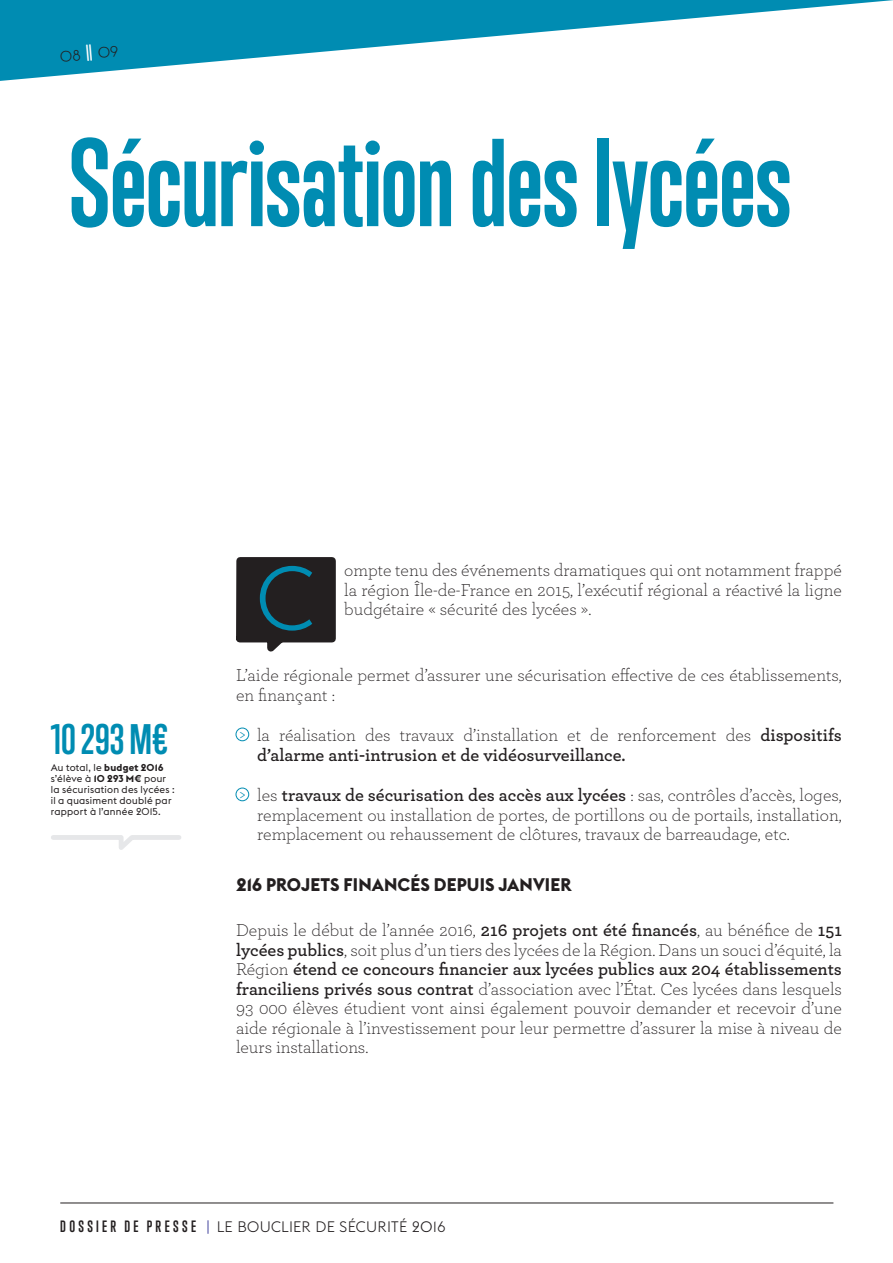
<style>
.page{position:relative;width:893px;height:1263px;background:#fff}
.page>*{position:absolute;margin:0;border:0;box-sizing:border-box;transform-origin:0 0}
.t1{font:700 114px "Trump Gothic Pro";letter-spacing:-.01em;color:#008cb2}
.t2{font:300 89.1px "Euclid Flex";color:#008cb2}
.t3{font:700 39px "Trump Gothic Pro";letter-spacing:.005em;color:#008cb2}
.t4{font:300 18px/19.5px "Archer Pro";color:#231f20;text-align:justify}
.t5{font:700 18px "Euclid Flex";letter-spacing:.005em;color:#231f20}
.t6{font:300 15px "Euclid Flex";letter-spacing:.015em;color:#231f20}
.t7{font:9.9px/11.1px "Euclid Flex";letter-spacing:.02em;color:#231f20}
.s1{font-family:"Lovelo Line";font-weight:700;font-size:22.5px;color:#fff}
.s2{font-weight:700}
.s3{font-size:19.35px;color:#008cb2}
.s4{font-weight:600}
.s5{font-family:"Trump Gothic Pro";font-weight:700}
.s6{color:#2e3092}
</style>
<div class="page">
<hr style="left:60px;top:1202px;width:773px;height:1px;background:#231f20">
<svg style="left:0;top:0;width:893px;height:81px"></svg>
<div style="left:236px;top:728px;width:13px;height:13px;border:1px solid #008cb2;border-radius:50%"></div>
<div style="left:236px;top:788px;width:13px;height:13px;border:1px solid #008cb2;border-radius:50%"></div>
<svg style="left:236px;top:557px;width:100px;height:95px;background:#383435"></svg>
<svg style="left:51px;top:835px;width:130px;height:15px"></svg>
<p class="t6" style="left:59px;top:48px;width:60px;rotate:-5deg">08 <span class="s1">I</span> 09</p>
<h1 class="t1" style="left:69px;top:113px;width:725px">Sécurisation des lycées</h1>
<h3 class="t3" style="left:51px;top:716px;width:119px">10293M€</h3>
<p class="t7" style="left:51px;top:762px;width:125px">Au total, le <span class="s2">budget 2016 </span>s’élève à <span class="s2">10 293 M€</span> pour la sécurisation des lycées : il a quasiment doublé par rapport à l’année 2015.</p>
<h2 class="t2" style="left:256px;top:547px;width:61px">C</h2>
<p class="t4" style="left:344px;top:560px;width:499px">ompte tenu des événements dramatiques qui ont notamment frappé la région Île-de-France en 2015, l’exécutif régional a réactivé la ligne budgétaire « sécurité des lycées ».</p>
<p class="t4" style="left:236px;top:665px;width:607px">L’aide régionale permet d’assurer une sécurisation effective de ces établissements, en finançant :</p>
<p class="t4" style="left:257px;top:725px;width:586px;text-indent:-18px"><span class="s3">&gt;</span> la réalisation des travaux d’installation et de renforcement des <span class="s4">dispositifs d’alarme anti-intrusion et de vidéosurveillance.</span></p>
<p class="t4" style="left:257px;top:785px;width:586px;text-indent:-18px"><span class="s3">&gt;</span> les <span class="s4">travaux de sécurisation des accès aux lycées</span> : sas, contrôles d’accès, loges, remplacement ou installation de portes, de portillons ou de portails, installation, remplacement ou rehaussement de clôtures, travaux de barreaudage, etc.</p>
<p class="t5" style="left:236px;top:874px;width:337px">216 PROJETS FINANCÉS DEPUIS JANVIER</p>
<p class="t4" style="left:236px;top:920px;width:607px">Depuis le début de l’année 2016, <span class="s4">216 projets ont été financés</span>, au bénéfice de <span class="s4">151 lycées publics</span>, soit plus d’un tiers des lycées de la Région. Dans un souci d’équité, la Région <span class="s4">étend ce concours financier aux lycées publics aux 204 établissements franciliens privés sous contrat</span> d’association avec l’État. Ces lycées dans lesquels 93 000 élèves étudient vont ainsi également pouvoir demander et recevoir d’une aide régionale à l’investissement pour leur permettre d’assurer la mise à niveau de leurs installations.</p>
<p class="t6" style="left:60px;top:1218px;width:387px"><span class="s5">D O S S I E R D E P R E S S E</span> <span class="s6">|</span> LE BOUCLIER DE SÉCURITÉ 2016</p>
</div>
